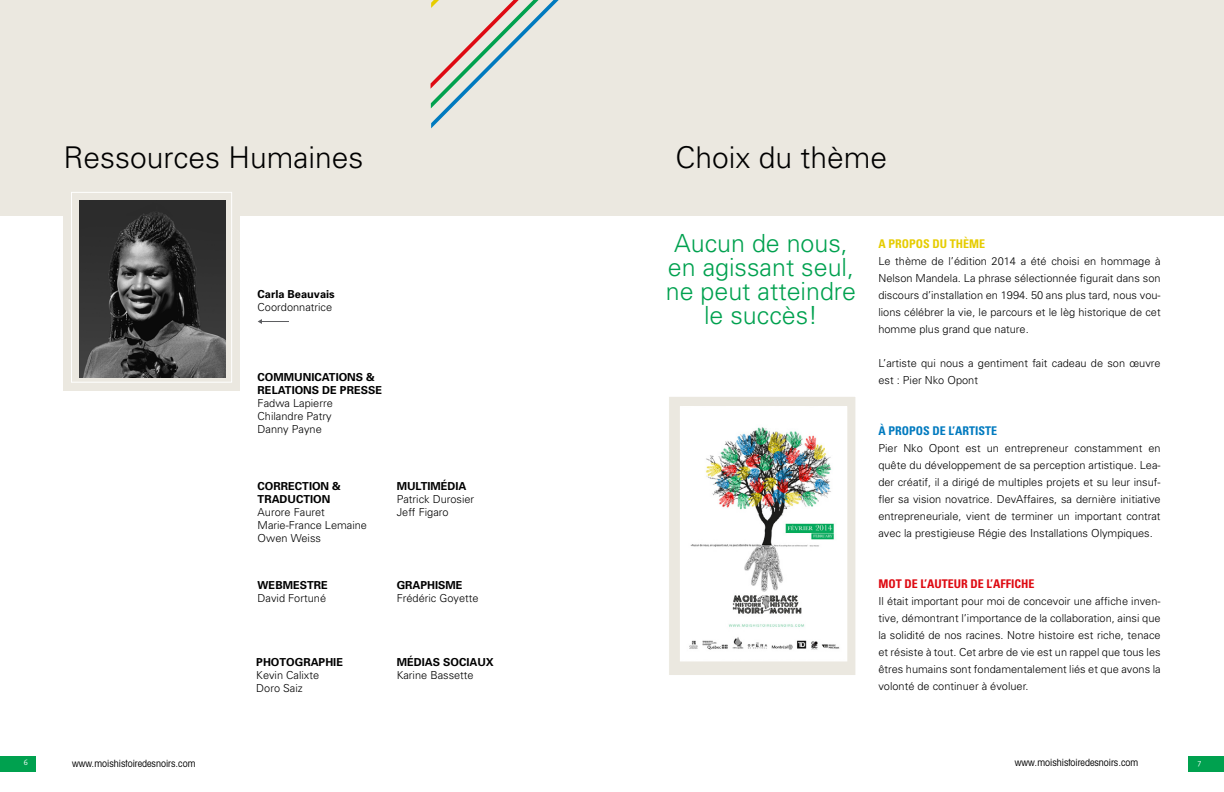
<style>
.page{position:relative;width:1224px;height:792px;background:#fff}
.page>*{position:absolute;margin:0;border:0;box-sizing:border-box;transform-origin:0 0}
.t1{font:300 30px "Univers";color:#000}
.t2{font:300 25px/24px "Univers";color:#00a14f;text-align:center}
.t3{font:700 condensed 12px "Univers";color:#de0a12}
.t4{font:700 condensed 12px "Univers";color:#007abf}
.t5{font:700 condensed 12px "Univers";color:#e6cc00}
.t6{font:300 11px/17px "Univers";color:#000;text-align:justify}
.t7{font:700 11px/13px "Univers";color:#000}
.t8{font:condensed 10px "Avant Garde";color:#000}
.t9{font:8px "Kievit Pro";color:#fff}
</style>
<div class="page">
<div style="left:0;top:756px;width:36px;height:16px;background:#00a14f"></div>
<div style="left:1188px;top:756px;width:36px;height:16px;background:#00a14f"></div>
<div style="left:612px;top:0;width:612px;height:216px;background:#ebe8e0"></div>
<div style="left:0;top:0;width:612px;height:216px;background:#ebe8e0"></div>
<div style="left:63px;top:200px;width:177px;height:190px;background:#ebe8e0"></div>
<div style="left:71px;top:192px;width:161px;height:190px;background:#ebe8e0;border:1px solid #fff"></div>
<img style="left:79px;top:201px;width:146px;height:176px">
<svg style="left:258px;top:319px;width:31px;height:5px"></svg>
<div style="left:668px;top:396px;width:188px;height:280px;background:#ebe8e0;border:1px solid #fff"></div>
<img style="left:682px;top:408px;width:163px;height:251px">
<div style="left:680px;top:406px;width:167px;height:255px;border:1px solid #fff"></div>
<svg style="left:431px;top:0;width:128px;height:128px"></svg>
<h1 class="t1" style="left:63px;top:140px;width:302px">Ressources Humaines</h1>
<h1 class="t1" style="left:675px;top:140px;width:213px">Choix du thème</h1>
<p class="t7" style="left:258px;top:287px;width:79px">CARLA BEAUVAIS</p>
<p class="t6" style="left:258px;top:298px;width:76px">Coordonnatrice</p>
<p class="t7" style="left:258px;top:370px;width:126px">COMM UNICATIONS &amp;<br>RELATIONS DE PRESSE</p>
<p class="t6" style="left:258px;top:396px;width:77px;line-height:13px">Fadwa Lapierre Chilandre Patry Danny Payne</p>
<p class="t7" style="left:258px;top:479px;width:85px">CORRECTION &amp;<br>TRADUCTION</p>
<p class="t6" style="left:258px;top:505px;width:111px;line-height:13px;text-align:left">Aurore Fauret<br>Marie-France Lemaine<br>Owen Weiss</p>
<p class="t7" style="left:258px;top:579px;width:72px">WEBM ESTRE</p>
<p class="t6" style="left:258px;top:590px;width:70px">David Fortuné</p>
<p class="t7" style="left:397px;top:479px;width:71px">MULTIMÉDIA</p>
<p class="t6" style="left:397px;top:492px;width:79px;line-height:13px">Patrick Durosier<br>Jeff Figaro</p>
<p class="t7" style="left:397px;top:579px;width:67px">GRAPHISME</p>
<p class="t6" style="left:397px;top:590px;width:83px">Frédéric Goyette</p>
<p class="t7" style="left:256px;top:655px;width:88px">PHOTOGRAPHIE</p>
<p class="t6" style="left:256px;top:668px;width:64px;line-height:13px">Kevin Calixte<br>Doro Saiz</p>
<p class="t7" style="left:397px;top:655px;width:99px">MÉDIAS SOCIAUX</p>
<p class="t6" style="left:397px;top:666px;width:79px">Karine Bassette</p>
<h2 class="t2" style="left:666px;top:230px;width:192px">Aucun de nous, en agissant seul, ne peut atteindre le succès!</h2>
<p class="t5" style="left:878px;top:237px;width:107px">A PROPOS DU THÈME</p>
<p class="t6" style="left:878px;top:253px;width:284px">Le thème de l’édition 2014 a été choisi en hommage à Nelson Mandela. La phrase sélectionnée figurait dans son discours d’installation en 1994. 50 ans plus tard, nous vou&shy;lions célébrer la vie, le parcours et le lèg historique de cet homme plus grand que nature.</p>
<p class="t6" style="left:878px;top:355px;width:284px">L’artiste qui nous a gentiment fait cadeau de son œuvre est : Pier Nko Opont</p>
<p class="t4" style="left:878px;top:424px;width:119px">À PROPOS DE L’ARTISTE</p>
<p class="t6" style="left:878px;top:440px;width:284px">Pier Nko Opont est un entrepreneur constamment en quête du développement de sa perception artistique. Lea&shy;der créatif, il a dirigé de multiples projets et su leur insuf&shy;fler sa vision novatrice. DevAffaires, sa dernière initiative entrepreneuriale, vient de terminer un important contrat avec la prestigieuse Régie des Installations Olympiques.</p>
<p class="t3" style="left:878px;top:577px;width:157px">MOT DE L’AUTEUR DE L’AFFICHE</p>
<p class="t6" style="left:878px;top:593px;width:284px">Il était important pour moi de concevoir une affiche inven&shy;tive, démontrant l’importance de la collaboration, ainsi que la solidité de nos racines. Notre histoire est riche, tenace et résiste à tout. Cet arbre de vie est un rappel que tous les êtres humains sont fondamentalement liés et que avons la volonté de continuer à évoluer.</p>
<p class="t9" style="left:24px;top:758px;width:6px">6</p>
<p class="t8" style="left:72px;top:757px;width:125px">www.moishistoiredesnoirs.com</p>
<p class="t8" style="left:1015px;top:756px;width:125px">www.moishistoiredesnoirs.com</p>
<p class="t9" style="left:1198px;top:758px;width:5px">7</p>
</div>
